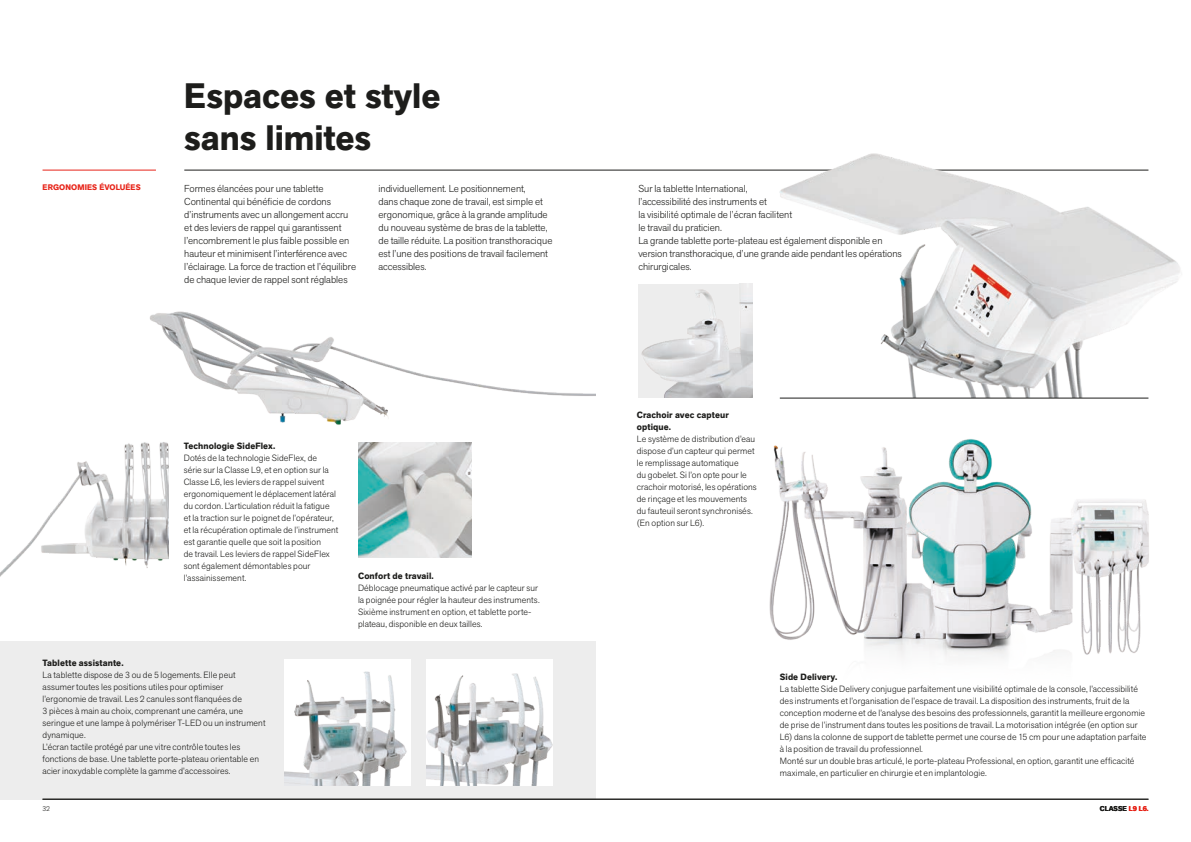
<style>
.page{position:relative;width:1191px;height:842px;background:#fff}
.page>*{position:absolute;margin:0;border:0;box-sizing:border-box;transform-origin:0 0}
.t1{font:700 35px/42px "Akzid Grtsk Next";color:#1d1d1b}
.t2{font:300 10px/13px "Akzid Grtsk Next";color:#1d1d1b}
.t3{font:300 9px/12px "Akzid Grtsk Next";letter-spacing:.01em;color:#1d1d1b}
.t4{font:700 9px/12px "Akzid Grtsk Next";letter-spacing:.01em;color:#1d1d1b}
.t5{font:700 8px "Akzid Grtsk Next";letter-spacing:.01em;color:#e72419}
.t6{font:700 7px "Akzid Grtsk Next";letter-spacing:.01em;color:#1d1d1b}
.t7{font:300 7px "Akzid Grtsk Next";color:#1d1d1b}
.s1{color:#e72419}
</style>
<div class="page">
<div style="left:0;top:641px;width:595px;height:158px;background:#ededed"></div>
<img style="left:426px;top:659px;width:126px;height:127px">
<img style="left:284px;top:659px;width:127px;height:127px">
<img style="left:150px;top:311px;width:445px;height:114px">
<img style="left:638px;top:284px;width:114px;height:114px">
<img style="left:0;top:442px;width:169px;height:135px">
<img style="left:358px;top:442px;width:114px;height:115px">
<hr style="left:184px;top:170px;width:964px;height:1px;background:#1d1d1b">
<img style="left:775px;top:153px;width:405px;height:245px">
<hr style="left:780px;top:398px;width:368px;height:1px;background:#1d1d1b">
<img style="left:769px;top:439px;width:380px;height:219px">
<hr style="left:43px;top:170px;width:113px;height:1px;background:#e72419">
<hr style="left:43px;top:799px;width:1105px;height:1px;background:#1d1d1b">
<h1 class="t1" style="left:184px;top:75px;width:258px">Espaces et style sans limites</h1>
<p class="t5" style="left:43px;top:182px;width:100px">ERGONOMIES ÉVOLUÉES</p>
<p class="t2" style="left:184px;top:182px;width:173px">Formes élancées pour une tablette Continental qui bénéficie de cordons d’instruments avec un allongement accru et des leviers de rappel qui garantissent l’encombrement le plus faible possible en hauteur et minimisent l’interférence avec l’éclairage. La force de traction et l’équilibre de chaque levier de rappel sont réglables</p>
<p class="t2" style="left:378px;top:182px;width:175px">individuellement. Le positionnement,<br>dans chaque zone de travail, est simple et ergonomique, grâce à la grande amplitude du nouveau système de bras de la tablette, de taille réduite. La position transthoracique est l’une des positions de travail facilement accessibles.</p>
<p class="t4" style="left:184px;top:440px;width:93px">Technologie SideFlex.</p>
<p class="t3" style="left:184px;top:452px;width:156px">Dotés de la technologie SideFlex, de<br>série sur la Classe L9, et en option sur la Classe L6, les leviers de rappel suivent ergonomiquement le déplacement latéral du cordon. L’articulation réduit la fatigue et la traction sur le poignet de l’opérateur, et la récupération optimale de l’instrument est garantie quelle que soit la position<br>de travail. Les leviers de rappel SideFlex sont également démontables pour l’assainissement.</p>
<p class="t4" style="left:43px;top:657px;width:83px">Tablette assistante.</p>
<p class="t3" style="left:43px;top:668px;width:224px">La tablette dispose de 3 ou de 5 logements. Elle peut assumer toutes les positions utiles pour optimiser l’ergonomie de travail. Les 2 canules sont flanquées de<br>3 pièces à main au choix, comprenant une caméra, une seringue et une lampe à polymériser T-LED ou un instrument dynamique.<br>L’écran tactile protégé par une vitre contrôle toutes les fonctions de base. Une tablette porte-plateau orientable en acier inoxydable complète la gamme d’accessoires.</p>
<p class="t4" style="left:358px;top:570px;width:77px">Confort de travail.</p>
<p class="t3" style="left:358px;top:582px;width:183px">Déblocage pneumatique activé par le capteur sur la poignée pour régler la hauteur des instruments.<br>Sixième instrument en option, et tablette porte&shy;plateau, disponible en deux tailles.</p>
<p class="t2" style="left:638px;top:182px;width:265px">Sur la tablette International,<br>l’accessibilité des instruments et<br>la visibilité optimale de l’écran facilitent<br>le travail du praticien.<br>La grande tablette porte-plateau est également disponible en version transthoracique, d’une grande aide pendant les opérations chirurgicales.</p>
<p class="t4" style="left:637px;top:409px;width:93px">Crachoir avec capteur optique.</p>
<p class="t3" style="left:637px;top:433px;width:121px">Le système de distribution d’eau dispose d’un capteur qui permet le remplissage automatique<br>du gobelet. Si l’on opte pour le crachoir motorisé, les opérations de rinçage et les mouvements du fauteuil seront synchronisés. (En option sur L6).</p>
<p class="t4" style="left:780px;top:671px;width:59px">Side Delivery.</p>
<p class="t3" style="left:780px;top:683px;width:368px">La tablette Side Delivery conjugue parfaitement une visibilité optimale de la console, l’accessibilité des instruments et l’organisation de l’espace de travail. La disposition des instruments, fruit de la conception moderne et de l’analyse des besoins des professionnels, garantit la meilleure ergonomie de prise de l’instrument dans toutes les positions de travail. La motorisation intégrée (en option sur L6) dans la colonne de support de tablette permet une course de 15 cm pour une adaptation parfaite à la position de travail du professionnel.<br>Monté sur un double bras articulé, le porte-plateau Professional, en option, garantit une efficacité maximale, en particulier en chirurgie et en implantologie.</p>
<p class="t7" style="left:43px;top:804px;width:9px">32</p>
<p class="t6" style="left:1100px;top:804px;width:50px">CLASSE <span class="s1">L9 L6.</span></p>
</div>
